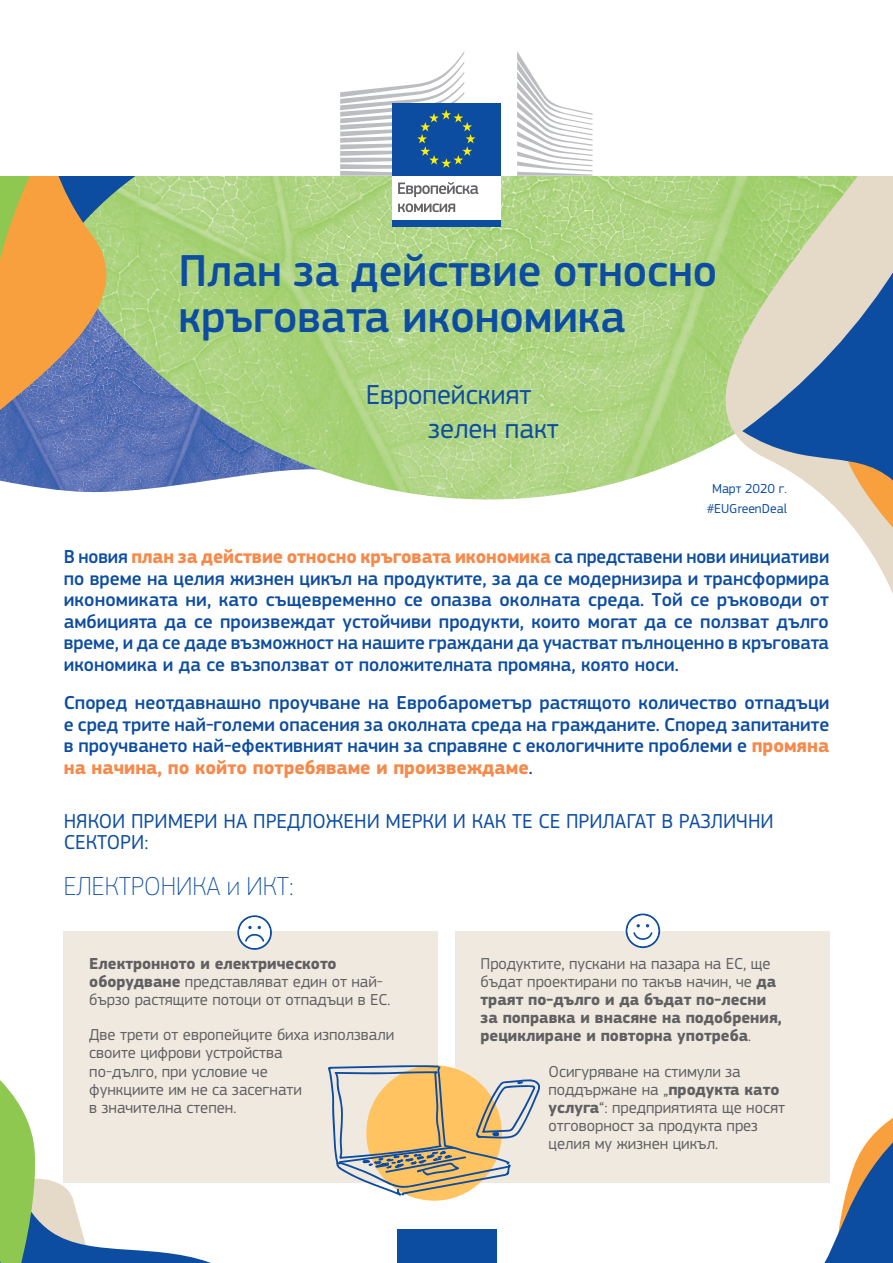
<style>
.page{position:relative;width:893px;height:1263px;background:#fff}
.page>*{position:absolute;margin:0;border:0;box-sizing:border-box;transform-origin:0 0}
.doc_title{font:500 46.5px/46.5px "EC Square Sans Pro";color:#0d4da1}
.doc_theme{font:28.5px/33.5px "EC Square Sans Pro";color:#0d4da1}
.title_2{font:100 27px "EC Square Sans Pro";color:#0d4da1}
.title_1{font:21px/21px "EC Square Sans Pro";color:#0d4da1}
.intro{font:500 19.5px/21.5px "EC Square Sans Pro";color:#0d4da1;text-align:justify}
.body{font:16.5px/18.1px "EC Square Sans Pro";color:#606063}
.body_break{font:700 16.5px/18.1px "EC Square Sans Pro";color:#606063}
.body_break-2{font:16.5px/18.1px "EC Square Sans Pro";color:#606063}
.doc_date{font:13.5px "EC Square Sans Pro";color:#0d4da1}
.s1{font-weight:700;color:#f68a4b}
.s2{font-weight:700}
.s3{font-weight:400}
</style>
<div class="page">
<img style="left:0;top:176px;width:643px;height:323px">
<svg style="left:643px;top:176px;width:250px;height:418px"></svg>
<svg style="left:742px;top:259px;width:151px;height:279px"></svg>
<svg style="left:0;top:176px;width:240px;height:267px;background:#97ba8e"></svg>
<svg style="left:0;top:176px;width:139px;height:244px;background:#94948b"></svg>
<svg style="left:0;top:176px;width:113px;height:147px;background:#d19f50"></svg>
<div style="left:455px;top:931px;width:374px;height:252px;background:#f0e9df"></div>
<div style="left:64px;top:931px;width:374px;height:252px;background:#f0e9df"></div>
<svg style="left:824px;top:1116px;width:69px;height:147px"></svg>
<svg style="left:328px;top:1065px;width:212px;height:131px"></svg>
<svg style="left:237px;top:915px;width:35px;height:35px"></svg>
<svg style="left:626px;top:913px;width:34px;height:35px"></svg>
<svg style="left:132px;top:1250px;width:79px;height:13px"></svg>
<svg style="left:0;top:1003px;width:132px;height:260px"></svg>
<div style="left:397px;top:1229px;width:100px;height:34px;background:#0d4da1"></div>
<div style="left:392px;top:173px;width:108px;height:49px;background:#fff"></div>
<div style="left:392px;top:220px;width:108px;height:7px;background:#0d4da1"></div>
<svg style="left:517px;top:51px;width:75px;height:125px"></svg>
<div style="left:392px;top:103px;width:108px;height:73px;background:#0d4da1"></div>
<svg style="left:340px;top:51px;width:135px;height:125px"></svg>
<svg style="left:398px;top:182px;width:80px;height:15px"></svg>
<svg style="left:398px;top:203px;width:57px;height:9px"></svg>
<p class="doc_title" style="left:179px;top:248px;width:540px">План за действие относно кръговата икономика</p>
<p class="doc_theme" style="left:428px;top:378px;width:132px;text-indent:-63px">Европейският зелен пакт</p>
<p class="doc_date" style="left:712px;top:480px;width:76px">Март 2020 г.</p>
<p class="doc_date" style="left:707px;top:501px;width:82px">#EUGreenDeal</p>
<p class="intro" style="left:64px;top:547px;width:767px">В новия <span class="s1">план за действие относно кръговата икономика</span> са представени нови инициативи по време на целия жизнен цикъл на продуктите, за да се модернизира и трансформира икономиката ни, като същевременно се опазва околната среда. Той се ръководи от амбицията да се произвеждат устойчиви продукти, които могат да се ползват дълго време, и да се даде възможност на нашите граждани да участват пълноценно в кръговата икономика и да се възползват от положителната промяна, която носи.</p>
<p class="intro" style="left:64px;top:692px;width:767px">Според неотдавнашно проучване на Евробарометър растящото количество отпадъци е сред трите най-големи опасения за околната среда на гражданите. Според запитаните в проучването най-ефективният начин за справяне с екологичните проблеми е <span class="s1">промяна на начина, по който потребяваме и произвеждаме</span>.</p>
<p class="title_1" style="left:64px;top:810px;width:711px">НЯКОИ ПРИМЕРИ НА ПРЕДЛОЖЕНИ МЕРКИ И КАК ТЕ СЕ ПРИЛАГАТ В РАЗЛИЧНИ<br>СЕКТОРИ:</p>
<p class="title_2" style="left:64px;top:870px;width:231px">ЕЛЕКТРОНИКА и ИКТ:</p>
<p class="body_break-2" style="left:89px;top:954px;width:303px"><span class="s2">Електронното и електрическото оборудване</span> представляват един от най&shy;бързо растящите потоци от отпадъци в ЕС.</p>
<p class="body" style="left:89px;top:1026px;width:307px">Две трети от европейците биха използвали своите цифрови устройства<br>по-дълго, при условие че<br>функциите им не са засегнати<br>в значителна степен.</p>
<p class="body_break" style="left:480px;top:955px;width:303px"><span class="s3">Продуктите, пускани на пазара на ЕС, ще бъдат проектирани по такъв начин, че</span> да траят по-дълго и да бъдат по-лесни за поправка и внасяне на подобрения, рециклиране и повторна употреба<span class="s3">.</span></p>
<p class="body" style="left:549px;top:1062px;width:238px">Осигуряване на стимули за поддържане на „<span class="s2">продукта като услуга</span>“: предприятията ще носят отговорност за продукта през целия му жизнен цикъл.</p>
</div>
